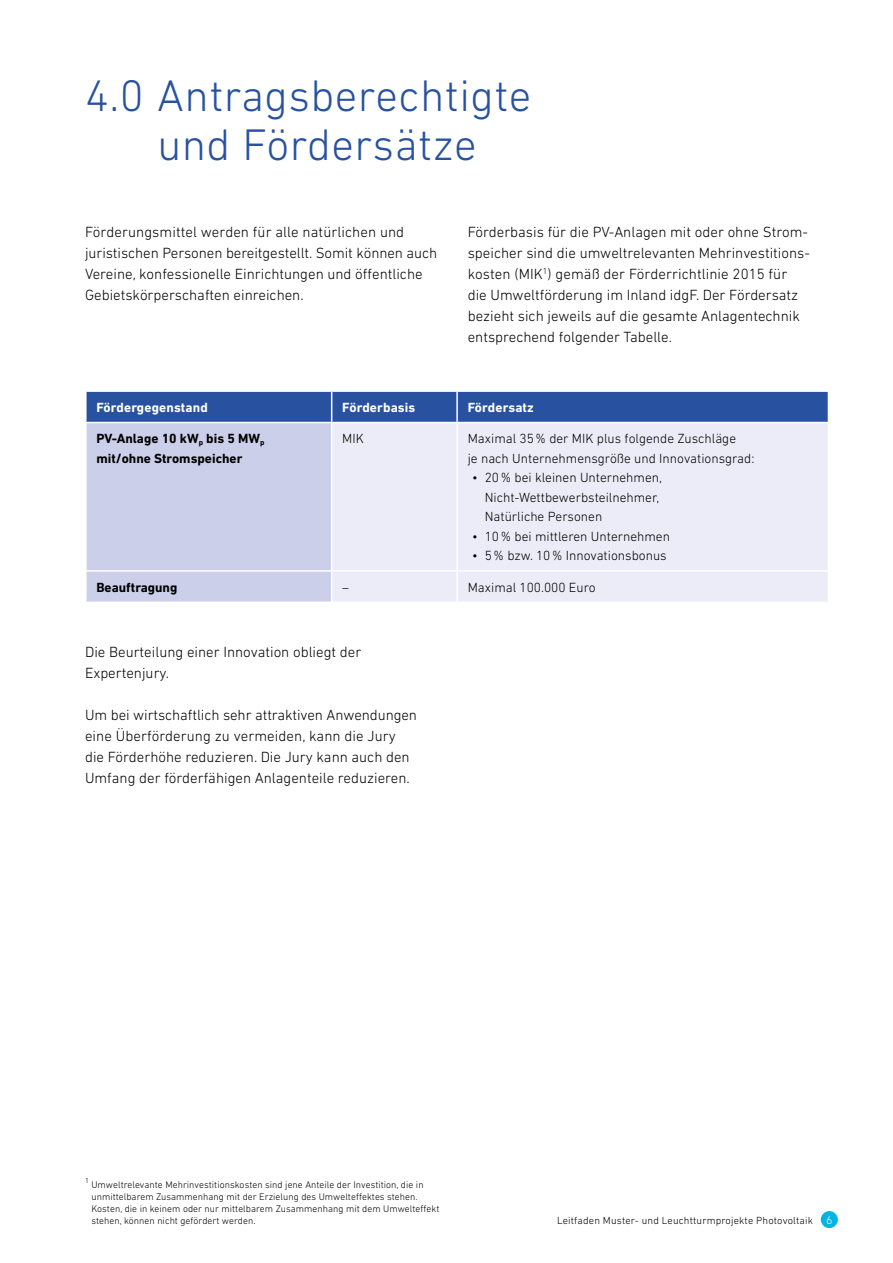
<style>
.page{position:relative;width:893px;height:1263px;background:#fff}
.page>*{position:absolute;margin:0;border:0;box-sizing:border-box;transform-origin:0 0}
.H1_Blau_Groß{font:300 45px/49.5px "DIN Next LT Pro";letter-spacing:.01em;color:#2852a0;text-align:center}
.Fließtext{font:300 15px/21px "DIN Next LT Pro";color:#000}
.Tabelle_Zellen{font:300 13.5px/19.5px "DIN Next LT Pro";color:#000}
.Tabelle_Zeilenkopf_Schwarz_Bold{font:700 13.5px/19.5px "DIN Next LT Pro";color:#000}
.Tabelle_Spaltenkopf_Weiß_Bold{font:700 13.5px "DIN Next LT Pro";letter-spacing:.01em;color:#fff}
.t1{font:300 10.5px "DIN Next LT Pro";letter-spacing:.015em;color:#000}
.Fußnoten{font:300 9.75px/12px "DIN Next LT Pro";letter-spacing:.005em;color:#000}
.Fußnoten-2{font:300 7.5px "DIN Next LT Pro";color:#000}
.s1{font-size:12px;color:#fff}
</style>
<div class="page">
<div style="left:821px;top:1211px;width:17px;height:17px;background:#00b5e2;border-radius:50%"></div>
<svg style="left:86px;top:391px;width:743px;height:211px;background:#c7cee7"></svg>
<hr style="left:332px;top:570px;width:125px;height:2px;background:#fff">
<hr style="left:457px;top:570px;width:372px;height:2px;background:#fff">
<hr style="left:332px;top:601px;width:125px;height:2px;background:#fff">
<hr style="left:457px;top:601px;width:372px;height:2px;background:#fff">
<h1 class="H1_Blau_Groß" style="left:85px;top:70px;width:448px">4.0 Antragsberechtigte und Fördersätze</h1>
<p class="Fließtext" style="left:85px;top:221px;width:354px">Förderungsmittel werden für alle natürlichen und juristischen Personen bereitgestellt. Somit können auch Vereine, konfessionelle Einrichtungen und öffentliche Gebietskörperschaften einreichen.</p>
<p class="Fließtext" style="left:468px;top:221px;width:344px">Förderbasis für die PV-Anlagen mit oder ohne Strom&shy;speicher sind die umweltrelevanten Mehrinvestitions&shy;kosten (MIK<sup>1</sup>) gemäß der Förderrichtlinie 2015 für die Umweltförderung im Inland idgF. Der Fördersatz bezieht sich jeweils auf die gesamte Anlagentechnik entsprechend folgender Tabelle.</p>
<p class="Tabelle_Spaltenkopf_Weiß_Bold" style="left:96px;top:399px;width:113px">Fördergegenstand</p>
<p class="Tabelle_Spaltenkopf_Weiß_Bold" style="left:342px;top:399px;width:75px">Förderbasis</p>
<p class="Tabelle_Spaltenkopf_Weiß_Bold" style="left:468px;top:399px;width:68px">Fördersatz</p>
<p class="Tabelle_Zeilenkopf_Schwarz_Bold" style="left:96px;top:429px;width:169px">PV-Anlage 10 kW<sub>p</sub> bis 5 MW<sub>p </sub>mit/ohne Stromspeicher</p>
<p class="Tabelle_Zellen" style="left:342px;top:429px;width:23px">MIK</p>
<p class="Tabelle_Zellen" style="left:468px;top:429px;width:288px">Maximal 35% der MIK plus folgende Zuschläge<br>je nach Unternehmensgröße und Innovationsgrad:</p>
<p class="Tabelle_Zellen" style="left:485px;top:468px;width:179px;text-indent:-13px">• 20% bei kleinen Unternehmen,<br>Nicht-Wettbewerbsteilnehmer,<br>Natürliche Personen</p>
<p class="Tabelle_Zellen" style="left:472px;top:526px;width:200px">• 10% bei mittleren Unternehmen</p>
<p class="Tabelle_Zellen" style="left:472px;top:546px;width:196px">• 5% bzw. 10% Innovationsbonus</p>
<p class="Tabelle_Zeilenkopf_Schwarz_Bold" style="left:96px;top:577px;width:83px">Beauftragung</p>
<p class="Tabelle_Zellen" style="left:342px;top:577px;width:8px">–</p>
<p class="Tabelle_Zellen" style="left:468px;top:577px;width:129px">Maximal 100.000 Euro</p>
<p class="Fließtext" style="left:85px;top:641px;width:278px">Die Beurteilung einer Innovation obliegt der<br>Expertenjury.</p>
<p class="Fließtext" style="left:85px;top:704px;width:334px">Um bei wirtschaftlich sehr attraktiven Anwendungen eine Überförderung zu vermeiden, kann die Jury die Förderhöhe reduzieren. Die Jury kann auch den Umfang der förderfähigen Anlagenteile reduzieren.</p>
<p class="Fußnoten-2" style="left:85px;top:1176px;width:5px">1</p>
<p class="Fußnoten" style="left:91px;top:1178px;width:350px">Umweltrelevante Mehrinvestitionskosten sind jene Anteile der Investition, die in unmittelbarem Zusammenhang mit der Erzielung des Umwelteffektes stehen.<br>Kosten, die in keinem oder nur mittelbarem Zusammenhang mit dem Umwelteffekt stehen, können nicht gefördert werden.</p>
<p class="t1" style="left:557px;top:1214px;width:277px">Leitfaden Muster- und Leuchtturmprojekte Photovoltaik <span class="s1">6</span></p>
</div>
